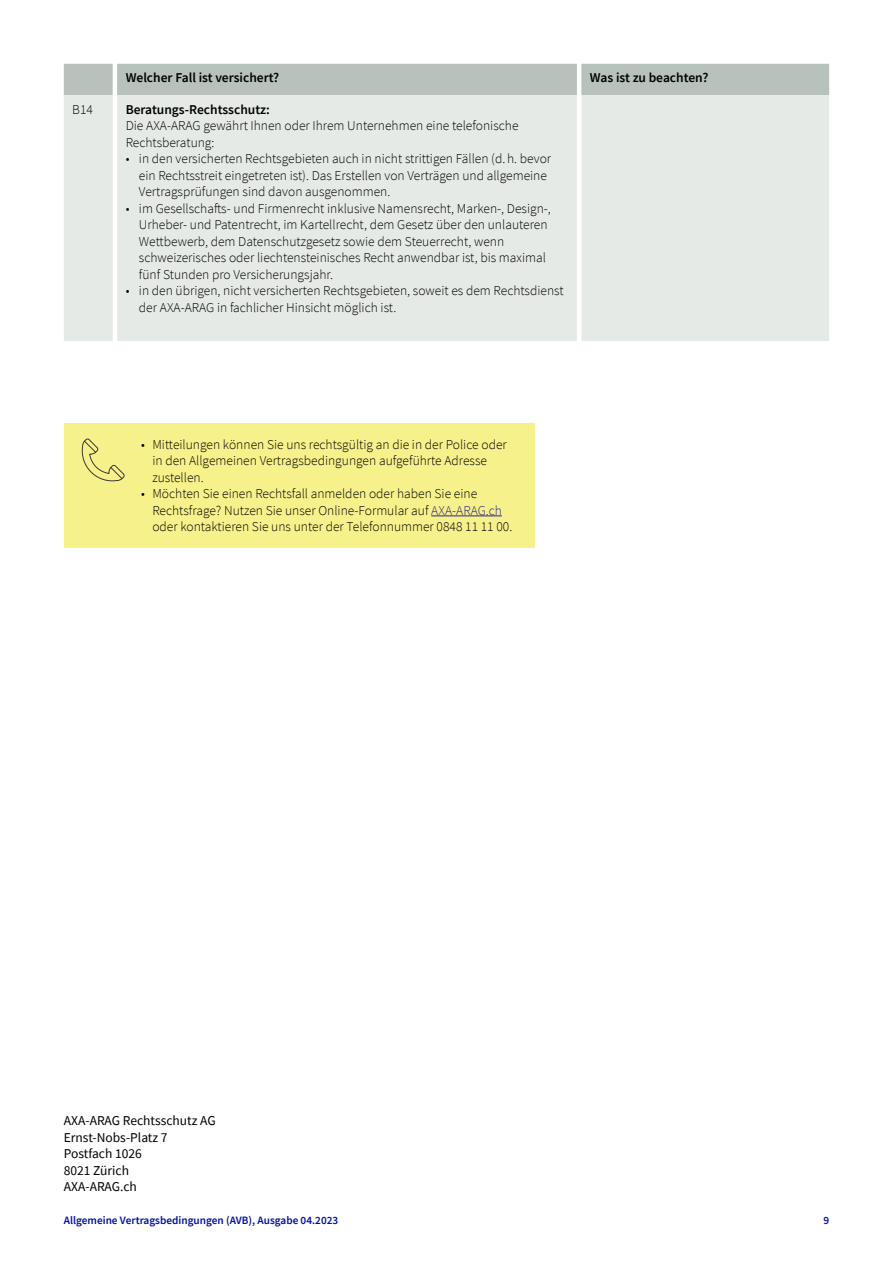
<style>
.page{position:relative;width:893px;height:1263px;background:#fff}
.page>*{position:absolute;margin:0;border:0;box-sizing:border-box;transform-origin:0 0}
.t1{font:300 13.5px/16.5px "Source Sans Pro";color:#000}
.t2{font:13.5px/16.5px "Source Sans Pro";color:#000}
.t3{font:600 13.5px "Source Sans Pro";color:#000}
.t4{font:600 11.25px "Source Sans Pro";color:#00109f}
.s1{color:#2c2483}
</style>
<div class="page">
<div style="left:64px;top:64px;width:765px;height:31px;background:#b6c2bb"></div>
<div style="left:64px;top:95px;width:765px;height:246px;background:#e6eae7"></div>
<div style="left:64px;top:423px;width:470px;height:125px;background:#f7f18b"></div>
<hr style="left:431px;top:515px;width:71px;height:1px;background:#2c2483">
<svg style="left:81px;top:438px;width:44px;height:44px"></svg>
<p class="t3" style="left:126px;top:69px;width:155px">Welcher Fall ist versichert?</p>
<p class="t3" style="left:590px;top:69px;width:120px">Was ist zu beachten?</p>
<p class="t1" style="left:72px;top:101px;width:22px">B14</p>
<p class="t3" style="left:126px;top:100px;width:146px">Beratungs-Rechtsschutz:</p>
<p class="t1" style="left:126px;top:118px;width:394px">Die AXA-ARAG gewährt Ihnen oder Ihrem Unternehmen eine telefonische<br>Rechtsberatung:</p>
<p class="t1" style="left:139px;top:151px;width:414px;text-indent:-13px">• in den versicherten Rechtsgebieten auch in nicht strittigen Fällen (d.h. bevor ein Rechtsstreit eingetreten ist). Das Erstellen von Verträgen und allgemeine<br>Vertragsprüfungen sind davon ausgenommen.</p>
<p class="t1" style="left:139px;top:200px;width:413px;text-indent:-13px">• im Gesellschafts- und Firmenrecht inklusive Namensrecht, Marken-, Design-, Urheber- und Patentrecht, im Kartellrecht, dem Gesetz über den unlauteren Wettbewerb, dem Datenschutzgesetz sowie dem Steuerrecht, wenn schweizerisches oder liechtensteinisches Recht anwendbar ist, bis maximal fünf Stunden pro Versicherungsjahr.</p>
<p class="t1" style="left:139px;top:283px;width:426px;text-indent:-13px">• in den übrigen, nicht versicherten Rechtsgebieten, soweit es dem Rechtsdienst der AXA-ARAG in fachlicher Hinsicht möglich ist.</p>
<p class="t1" style="left:152px;top:436px;width:356px;text-indent:-11px">• Mitteilungen können Sie uns rechtsgültig an die in der Police oder in den Allgemeinen Vertragsbedingungen aufgeführte Adresse zustellen.</p>
<p class="t1" style="left:152px;top:486px;width:361px;text-indent:-11px">• Möchten Sie einen Rechtsfall anmelden oder haben Sie eine<br>Rechtsfrage? Nutzen Sie unser Online-Formular auf <span class="s1">AXA-ARAG.ch </span>oder kontaktieren Sie uns unter der Telefonnummer 0848 11 11 00.</p>
<p class="t2" style="left:64px;top:1112px;width:153px">AXA-ARAG Rechtsschutz AG<br>Ernst-Nobs-Platz 7<br>Postfach 1026<br>8021 Zürich<br>AXA-ARAG.ch</p>
<p class="t4" style="left:64px;top:1213px;width:276px">Allgemeine Vertragsbedingungen (AVB), Ausgabe 04.2023</p>
<p class="t4" style="left:823px;top:1213px;width:7px">9</p>
</div>
